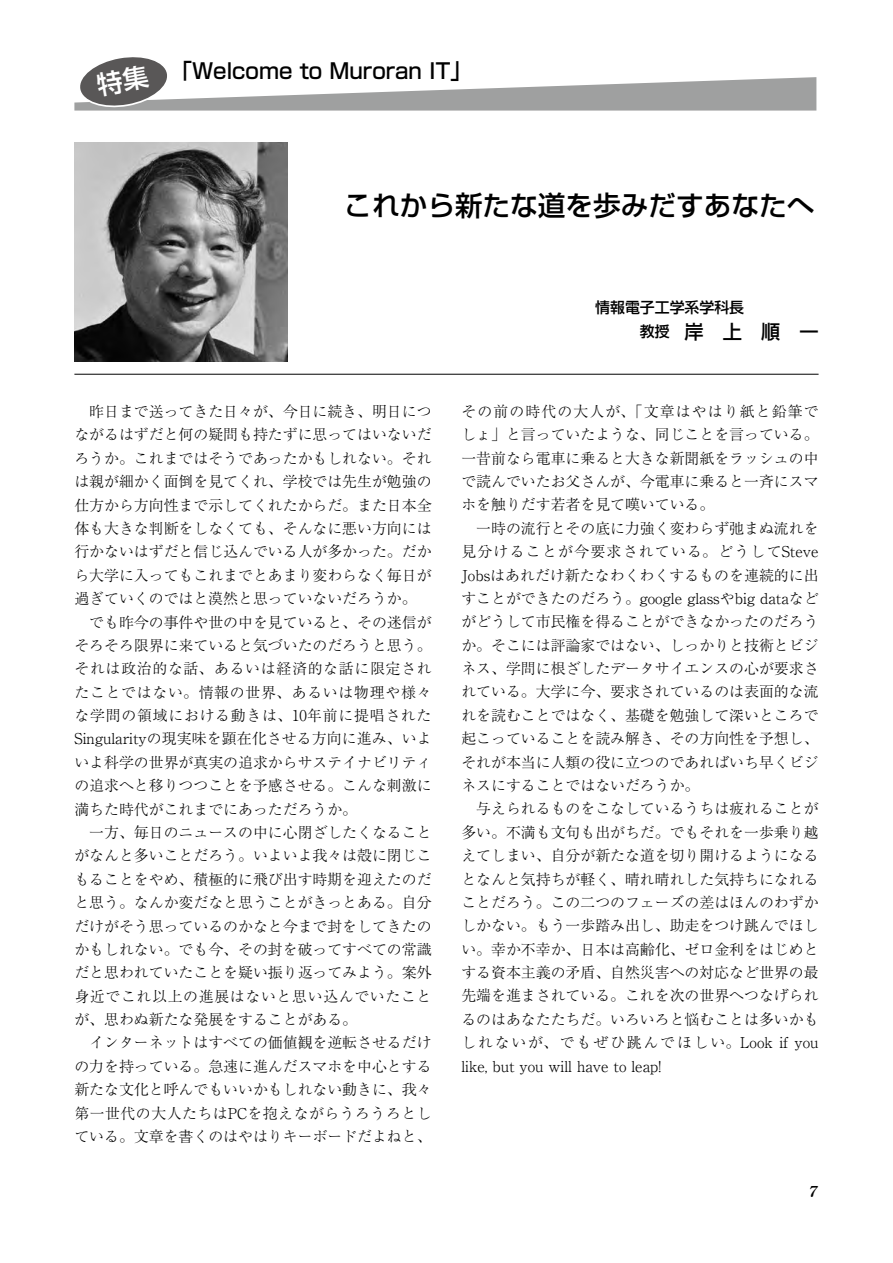
<style>
.page{position:relative;width:893px;height:1263px;background:#fff}
.page>*{position:absolute;margin:0;border:0;box-sizing:border-box;transform-origin:0 0}
.t1{font:500 27.6px "Shin Go Pr 6";color:#000}
.t2{font:21.3px "Shin Go Pro Medium 90 msp RKSJ H";color:#000}
.t3{font:500 19.2px "Shin Go Pr 6";color:#000}
.t4{font:italic 16.95px "DFHS Mincho Std W7";color:#000}
.t5{font:300 14.85px/23.4px "Ryumin Pro";color:#000;text-align:justify}
.t6{font:500 14.85px "Shin Go Pr 6";color:#000}
</style>
<div class="page">
<hr style="left:74px;top:374px;width:745px;height:1px;background:#000">
<img style="left:74px;top:142px;width:213px;height:219px">
<svg style="left:74px;top:57px;width:742px;height:54px"></svg>
<h2 class="t2" style="left:171px;top:54px;width:302px">「Welcome to Muroran IT」</h2>
<h1 class="t1" style="left:344px;top:183px;width:471px">これから新たな道を歩みだすあなたへ</h1>
<p class="t5" style="left:74px;top:399px;width:359px;text-indent:15px">昨日まで送ってきた日々が、今日に続き、明日につながるはずだと何の疑問も持たずに思ってはいないだろうか。これまではそうであったかもしれない。それは親が細かく面倒を見てくれ、学校では先生が勉強の仕方から方向性まで示してくれたからだ。また日本全体も大きな判断をしなくても、そんなに悪い方向には行かないはずだと信じ込んでいる人が多かった。だから大学に入ってもこれまでとあまり変わらなく毎日が過ぎていくのではと漠然と思っていないだろうか。</p>
<p class="t5" style="left:74px;top:609px;width:359px;text-indent:15px">でも昨今の事件や世の中を見ていると、その迷信がそろそろ限界に来ていると気づいたのだろうと思う。それは政治的な話、あるいは経済的な話に限定されたことではない。情報の世界、あるいは物理や様々な学問の領域における動きは、10年前に提唱されたSingularityの現実味を顕在化させる方向に進み、いよいよ科学の世界が真実の追求からサステイナビリティの追求へと移りつつことを予感させる。こんな刺激に満ちた時代がこれまでにあっただろうか。</p>
<p class="t5" style="left:74px;top:819px;width:359px;text-indent:15px">一方、毎日のニュースの中に心閉ざしたくなることがなんと多いことだろう。いよいよ我々は殻に閉じこもることをやめ、積極的に飛び出す時期を迎えたのだと思う。なんか変だなと思うことがきっとある。自分だけがそう思っているのかなと今まで封をしてきたのかもしれない。でも今、その封を破ってすべての常識だと思われていたことを疑い振り返ってみよう。案外身近でこれ以上の進展はないと思い込んでいたことが、思わぬ新たな発展をすることがある。</p>
<p class="t5" style="left:74px;top:1030px;width:359px;text-indent:15px">インターネットはすべての価値観を逆転させるだけの力を持っている。急速に進んだスマホを中心とする新たな文化と呼んでもいいかもしれない動きに、我々第一世代の大人たちはPCを抱えながらうろうろとしている。文章を書くのはやはりキーボードだよねと、</p>
<p class="t6" style="left:595px;top:295px;width:150px">情報電子工学系学科長</p>
<p class="t3" style="left:685px;top:316px;width:135px">岸　上　順　一</p>
<p class="t6" style="left:640px;top:319px;width:46px">教授　</p>
<p class="t5" style="left:461px;top:398px;width:359px">その前の時代の大人が、「文章はやはり紙と鉛筆でしょ」と言っていたような、同じことを言っている。一昔前なら電車に乗ると大きな新聞紙をラッシュの中で読んでいたお父さんが、今電車に乗ると一斉にスマホを触りだす若者を見て嘆いている。</p>
<p class="t5" style="left:461px;top:515px;width:359px;text-indent:15px">一時の流行とその底に力強く変わらず弛まぬ流れを見分けることが今要求されている。どうしてSteve Jobsはあれだけ新たなわくわくするものを連続的に出すことができたのだろう。google glassやbig dataなどがどうして市民権を得ることができなかったのだろうか。そこには評論家ではない、しっかりと技術とビジネス、学問に根ざしたデータサイエンスの心が要求されている。大学に今、要求されているのは表面的な流れを読むことではなく、基礎を勉強して深いところで起こっていることを読み解き、その方向性を予想し、それが本当に人類の役に立つのであればいち早くビジネスにすることではないだろうか。</p>
<p class="t5" style="left:461px;top:796px;width:359px;text-indent:15px">与えられるものをこなしているうちは疲れることが多い。不満も文句も出がちだ。でもそれを一歩乗り越えてしまい、自分が新たな道を切り開けるようになるとなんと気持ちが軽く、晴れ晴れした気持ちになれることだろう。この二つのフェーズの差はほんのわずかしかない。もう一歩踏み出し、助走をつけ跳んでほしい。幸か不幸か、日本は高齢化、ゼロ金利をはじめとする資本主義の矛盾、自然災害への対応など世界の最先端を進まされている。これを次の世界へつなげられるのはあなたたちだ。いろいろと悩むことは多いかもしれないが、でもぜひ跳んでほしい。Look if you like, but you will have to leap!</p>
<p class="t4" style="left:807px;top:1181px;width:15px">7</p>
</div>
